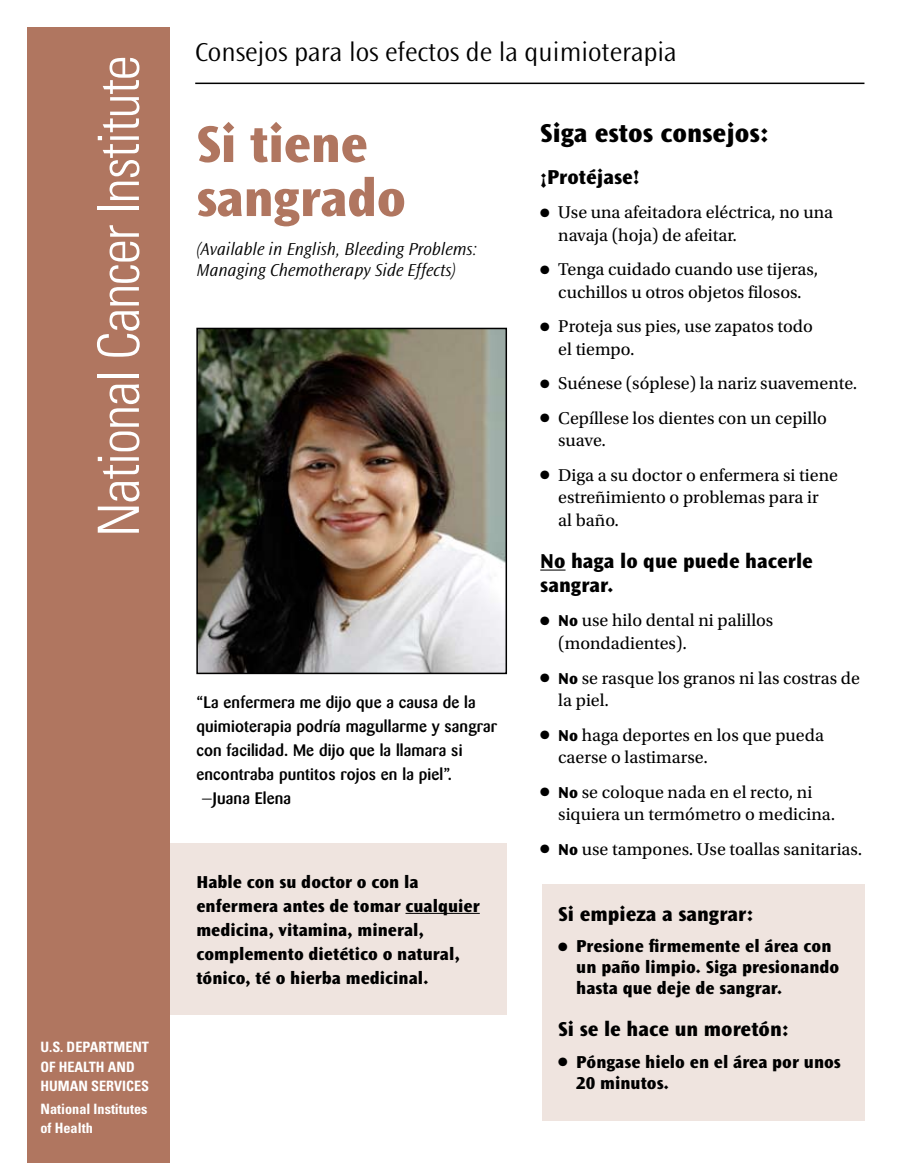
<style>
.page{position:relative;width:905px;height:1175px;background:#fff}
.page>*{position:absolute;margin:0;border:0;box-sizing:border-box;transform-origin:0 0}
.t1{font:300 condensed 57px "Univers";letter-spacing:-.025em;color:#fff}
.t2{font:800 54px/54px "Ocean Sans";letter-spacing:-.01em;color:#b07660}
.t3{font:300 27px "Ocean Sans";color:#000}
.t4{font:800 27px "Ocean Sans";color:#000}
.t5{font:800 21px/24px "Ocean Sans";color:#000}
.t6{font:18px/22.5px "Utopia Std";color:#000}
.t7{font:800 18px/24px "Ocean Sans";color:#000}
.t8{font:italic 300 18px/21px "Ocean Sans";color:#000}
.t9{font:500 16.5px/24px "Barmeno";letter-spacing:.01em;color:#000}
.t10{font:700 condensed 14.25px/19.5px "Univers";color:#fff}
.s1{font-family:"Ocean Sans";font-weight:800;font-size:16.5px}
</style>
<div class="page">
<div style="left:541px;top:884px;width:323px;height:236px;background:#efe4df"></div>
<div style="left:159px;top:843px;width:347px;height:171px;background:#efe4df"></div>
<div style="left:27px;top:27px;width:142px;height:1135px;background:#b07660"></div>
<hr style="left:405px;top:913px;width:75px;height:1px;background:#000">
<img style="left:199px;top:331px;width:305px;height:340px">
<div style="left:196px;top:328px;width:311px;height:346px;border:2px solid #000"></div>
<svg style="left:540px;top:569px;width:25px;height:1px"></svg>
<hr style="left:195px;top:83px;width:669px;height:1px;background:#000">
<h1 class="t1" style="left:85px;top:537px;width:483px;rotate:-90deg">National Cancer Institute</h1>
<p class="t10" style="left:40px;top:1037px;width:110px">U.S. DEPARTMENT<br>OF HEALTH AND<br>HUMAN SERVICES</p>
<p class="t10" style="left:40px;top:1099px;width:108px">NATIONAL INSTITUTES<br>OF HEALTH</p>
<h3 class="t3" style="left:195px;top:37px;width:483px">Consejos para los efectos de la quimioterapia</h3>
<h2 class="t2" style="left:196px;top:118px;width:211px">Si tiene sangrado</h2>
<p class="t8" style="left:196px;top:239px;width:282px">(Available in English, Bleeding Problems:<br>Managing Chemotherapy Side Effects)</p>
<p class="t9" style="left:196px;top:690px;width:302px">“La enfermera me dijo que a causa de la quimioterapia podría magullarme y sangrar con facilidad. Me dijo que la llamara si encontraba puntitos rojos en la piel”. —Juana Elena</p>
<p class="t7" style="left:196px;top:869px;width:285px">Hable con su doctor o con la enfermera antes de tomar cualquier medicina, vitamina, mineral, complemento dietético o natural, tónico, té o hierba medicinal.</p>
<h3 class="t4" style="left:540px;top:118px;width:230px">Siga estos consejos:</h3>
<p class="t5" style="left:540px;top:165px;width:101px">¡Protéjase!</p>
<p class="t6" style="left:558px;top:201px;width:276px;text-indent:-18px">● Use una afeitadora eléctrica, no una navaja (hoja) de afeitar.</p>
<p class="t6" style="left:540px;top:258px;width:279px;text-align:center">● Tenga cuidado cuando use tijeras, cuchillos u otros objetos filosos.</p>
<p class="t6" style="left:558px;top:315px;width:256px;text-indent:-18px">● Proteja sus pies, use zapatos todo el tiempo.</p>
<p class="t6" style="left:540px;top:372px;width:318px">● Suénese (sóplese) la nariz suavemente.</p>
<p class="t6" style="left:558px;top:407px;width:270px;text-indent:-18px">● Cepíllese los dientes con un cepillo suave.</p>
<p class="t6" style="left:558px;top:464px;width:281px;text-indent:-18px">● Diga a su doctor o enfermera si tiene estreñimiento o problemas para ir<br>al baño.</p>
<p class="t5" style="left:540px;top:549px;width:274px">No haga lo que puede hacerle sangrar.</p>
<p class="t6" style="left:558px;top:609px;width:216px;text-indent:-18px">● <span class="s1">No</span> use hilo dental ni palillos (mondadientes).</p>
<p class="t6" style="left:558px;top:666px;width:303px;text-indent:-18px">● <span class="s1">No</span> se rasque los granos ni las costras de la piel.</p>
<p class="t6" style="left:558px;top:723px;width:267px;text-indent:-18px">● <span class="s1">No</span> haga deportes en los que pueda caerse o lastimarse.</p>
<p class="t6" style="left:558px;top:780px;width:278px;text-indent:-18px">● <span class="s1">No</span> se coloque nada en el recto, ni siquiera un termómetro o medicina.</p>
<p class="t6" style="left:540px;top:837px;width:323px">● <span class="s1">No</span> use tampones. Use toallas sanitarias.</p>
<p class="t5" style="left:558px;top:902px;width:197px">Si empieza a sangrar:</p>
<p class="t7" style="left:576px;top:935px;width:264px;line-height:21px;text-indent:-18px">● Presione firmemente el área con un paño limpio. Siga presionando hasta que deje de sangrar.</p>
<p class="t5" style="left:558px;top:1017px;width:232px">Si se le hace un moretón:</p>
<p class="t7" style="left:576px;top:1051px;width:266px;line-height:21px;text-indent:-18px">● Póngase hielo en el área por unos<br>20 minutos.</p>
</div>
